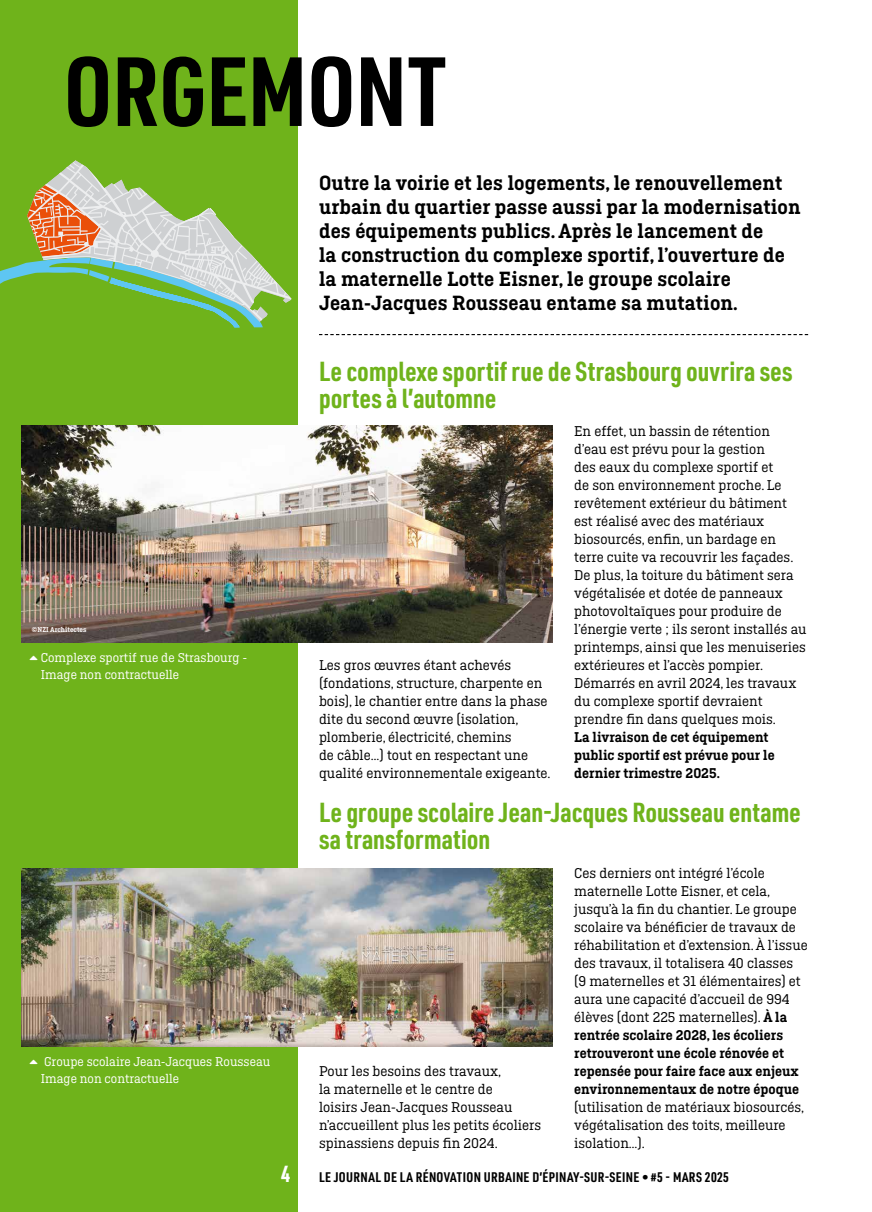
<style>
.page{position:relative;width:872px;height:1212px;background:#fff}
.page>*{position:absolute;margin:0;border:0;box-sizing:border-box;transform-origin:0 0}
.t1{font:700 96px "URWDIN Cond";color:#000}
.t2{font:700 27px/27px "URWDIN Cond";color:#6fb31b}
.t3{font:700 22.8px "URWDIN Cond";color:#fff}
.t4{font:600 21.75px/24px "Ciutadella Slab W04";letter-spacing:.005em;color:#000}
.t5{font:15px/18px "Ciutadella Slab W04";color:#000}
.t6{font:600 15px/18px "Ciutadella Slab W04";color:#000}
.t7{font:700 13.65px "URWDIN Cond";letter-spacing:.025em;color:#000}
.t8{font:13.5px/16.2px "Ciutadella Slab W04";color:#fff}
.t9{font:600 7.5px "Ciutadella Slab W04";color:#fff}
.s1{font-weight:600}
</style>
<div class="page">
<div style="left:0;top:0;width:298px;height:1212px;background:#6fb31b"></div>
<svg style="left:0;top:262px;width:263px;height:65px"></svg>
<svg style="left:27px;top:160px;width:264px;height:162px"></svg>
<svg style="left:319px;top:334px;width:489px;height:1px"></svg>
<img style="left:21px;top:425px;width:532px;height:217px">
<img style="left:21px;top:869px;width:532px;height:177px">
<h1 class="t1" style="left:64px;top:26px;width:383px">ORGEMONT</h1>
<p class="t4" style="left:319px;top:171px;width:483px">Outre la voirie et les logements, le renouvellement urbain du quartier passe aussi par la modernisation des équipements publics. Après le lancement de<br>la construction du complexe sportif, l’ouverture de la maternelle Lotte Eisner, le groupe scolaire Jean-Jacques Rousseau entame sa mutation.</p>
<p class="t9" style="left:32px;top:625px;width:56px">©NZI Architectes</p>
<p class="t8" style="left:41px;top:650px;width:208px;text-indent:-11px">➢ Complexe sportif rue de Strasbourg -<br>Image non contractuelle</p>
<p class="t8" style="left:41px;top:1054px;width:231px;text-indent:-11px">➢ Groupe scolaire Jean-Jacques Rousseau<br>Image non contractuelle</p>
<h2 class="t2" style="left:319px;top:357px;width:475px">Le complexe sportif rue de Strasbourg ouvrira ses portes à l’automne</h2>
<p class="t5" style="left:319px;top:656px;width:233px">Les gros œuvres étant achevés (fondations, structure, charpente en bois), le chantier entre dans la phase dite du second œuvre (isolation, plomberie, électricité, chemins<br>de câble…) tout en respectant une qualité environnementale exigeante.</p>
<p class="t5" style="left:574px;top:422px;width:234px">En effet, un bassin de rétention<br>d’eau est prévu pour la gestion<br>des eaux du complexe sportif et<br>de son environnement proche. Le revêtement extérieur du bâtiment est réalisé avec des matériaux biosourcés, enfin, un bardage en terre cuite va recouvrir les façades.<br>De plus, la toiture du bâtiment sera végétalisée et dotée de panneaux photovoltaïques pour produire de l’énergie verte ; ils seront installés au printemps, ainsi que les menuiseries extérieures et l’accès pompier.<br>Démarrés en avril 2024, les travaux du complexe sportif devraient prendre fin dans quelques mois.</p>
<p class="t6" style="left:574px;top:728px;width:202px">La livraison de cet équipement public sportif est prévue pour le dernier trimestre 2025.</p>
<h2 class="t2" style="left:319px;top:798px;width:483px">Le groupe scolaire Jean-Jacques Rousseau entame sa transformation</h2>
<p class="t5" style="left:319px;top:1062px;width:224px">Pour les besoins des travaux,<br>la maternelle et le centre de<br>loisirs Jean-Jacques Rousseau n’accueillent plus les petits écoliers spinassiens depuis fin 2024.</p>
<p class="t5" style="left:574px;top:864px;width:235px">Ces derniers ont intégré l’école maternelle Lotte Eisner, et cela, jusqu’à la fin du chantier. Le groupe scolaire va bénéficier de travaux de réhabilitation et d’extension. À l’issue des travaux, il totalisera 40 classes (9 maternelles et 31 élémentaires) et aura une capacité d’accueil de 994 élèves (dont 225 maternelles). <span class="s1">À la rentrée scolaire 2028, les écoliers retrouveront une école rénovée et repensée pour faire face aux enjeux environnementaux de notre époque</span></p>
<p class="t5" style="left:574px;top:1098px;width:232px">(utilisation de matériaux biosourcés, végétalisation des toits, meilleure isolation…).</p>
<h3 class="t3" style="left:281px;top:1159px;width:11px">4</h3>
<p class="t7" style="left:319px;top:1168px;width:411px">LE JOURNAL DE LA RÉNOVATION URBAINE D’ÉPINAY-SUR-SEINE • #5 - MARS 2025</p>
</div>
